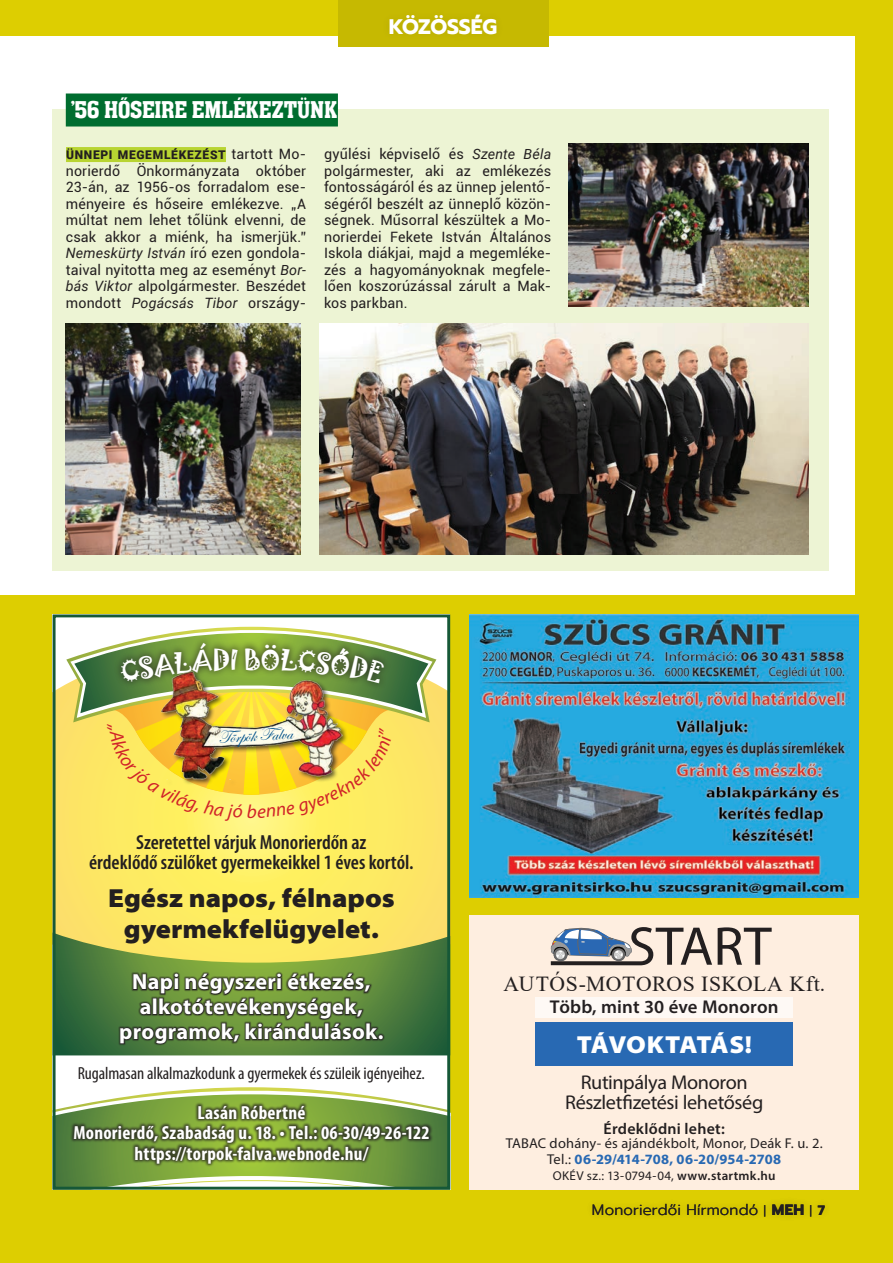
<style>
.page{position:relative;width:893px;height:1263px;background:#fff}
.page>*{position:absolute;margin:0;border:0;box-sizing:border-box;transform-origin:0 0}
.t1{font:900 semi-expanded 26.25px/30.6px "Myriad Pro";color:#231f20;text-align:center}
.t2{font:25.5px "Jokerman";color:#fff}
.t3{font:900 semi-expanded 24.75px "Myriad Pro";letter-spacing:-.035em;color:#fff}
.t4{font:24px "aka Chen";letter-spacing:-.01em;color:#fff;scale:.91 1}
.t5{font:700 21.9px/24.8px "Myriad Pro";letter-spacing:.01em;color:#fff;text-align:center}
.t6{font:21.45px "Times New Roman";letter-spacing:.03em;color:#231f20}
.t7{font:700 21px "Prompt";letter-spacing:-.015em;color:#fff}
.t8{font:600 condensed 20.4px/20.4px "Myriad Pro";color:#231f20;text-align:center}
.t9{font:19.95px/20px "Myriad Pro";letter-spacing:-.015em;color:#231f20;text-align:center}
.t10{font:700 condensed 18.9px/20.4px "Myriad Pro";letter-spacing:.015em;color:#fff;text-align:center}
.t11{font:italic 18.9px "Myriad Pro";color:#d1232a}
.t12{font:600 18.6px "Myriad Pro";letter-spacing:.01em;color:#231f20}
.t13{font:18.6px "Edwardian Script ITC";color:#005089}
.t14{font:condensed 17.55px "Myriad Pro";letter-spacing:-.005em;color:#231f20}
.t15{font:600 15.75px "Myriad Pro";letter-spacing:.015em;color:#231f20}
.t16{font:300 15px "Prompt";letter-spacing:.01em;color:#231f20}
.t17{font:14.25px/16.5px "Roboto";letter-spacing:.01em;color:#231f20;text-align:justify}
.t18{font:14.25px/15.8px "Myriad Pro";letter-spacing:.015em;color:#231f20;text-align:center}
.t19{font:12.9px "Myriad Pro";letter-spacing:.03em;color:#231f20}
.t20{font:900 12px "Roboto";letter-spacing:.06em;color:#231f20}
.s1{font-weight:400;font-size:14.25px}
.s2{font-style:italic}
.s3{font-weight:700;color:#2869b3}
.s4{font-weight:600}
.s5{font-size:12px}
.s6{font-weight:700}
.s7{font-weight:700;font-size:13.5px}
</style>
<div class="page">
<div style="left:0;top:595px;width:893px;height:668px;background:#ddce01"></div>
<div style="left:856px;top:0;width:37px;height:1263px;background:#ddce01"></div>
<div style="left:0;top:0;width:893px;height:35px;background:#ddce01"></div>
<div style="left:584px;top:1195px;width:249px;height:28px;background:#d9ca01"></div>
<div style="left:338px;top:0;width:211px;height:47px;background:#c6b901"></div>
<div style="left:381px;top:7px;width:124px;height:36px;background:#c2b501"></div>
<svg style="left:53px;top:614px;width:397px;height:575px;background:#c6d5c9"></svg>
<svg style="left:57px;top:659px;width:389px;height:273px;background:#fdea66"></svg>
<svg style="left:57px;top:932px;width:389px;height:123px;background:#859f49"></svg>
<svg style="left:57px;top:1087px;width:389px;height:98px;background:#abc385"></svg>
<div style="left:70px;top:1102px;width:363px;height:65px;background:#231f20;opacity:.75"></div>
<div style="left:118px;top:971px;width:267px;height:75px;background:#231f20;opacity:.51"></div>
<svg style="left:119px;top:972px;width:264px;height:84px;background:#506b34"></svg>
<img style="left:469px;top:614px;width:390px;height:284px">
<div style="left:469px;top:915px;width:390px;height:274px;background:#feeee0"></div>
<div style="left:535px;top:998px;width:258px;height:20px;background:#fef9f5"></div>
<svg style="left:550px;top:927px;width:162px;height:38px"></svg>
<svg style="left:718px;top:927px;width:54px;height:38px"></svg>
<div style="left:535px;top:1022px;width:258px;height:43px;background:#2869b3"></div>
<div style="left:52px;top:109px;width:776px;height:462px;background:#edf4d4"></div>
<div style="left:66px;top:147px;width:160px;height:15px;background:#b8d432"></div>
<div style="left:66px;top:93px;width:272px;height:33px;background:#006d2f"></div>
<img style="left:66px;top:323px;width:234px;height:231px">
<img style="left:568px;top:143px;width:241px;height:164px">
<img style="left:319px;top:323px;width:490px;height:231px">
<img style="left:66px;top:626px;width:370px;height:195px">
<h3 class="t4" style="left:71px;top:98px;width:295px">’56 HŐSEIRE EMLÉKEZTÜNK</h3>
<h3 class="t7" style="left:389px;top:11px;width:110px">KÖZÖSSÉG</h3>
<p class="t20" style="left:66px;top:146px;width:242px">ÜNNEPI MEGEMLÉKEZÉST <span class="s1">tartott Mo-</span></p>
<p class="t17" style="left:66px;top:162px;width:242px">norierdő Önkormányzata október 23-án, az 1956-os forradalom ese&shy;ményeire és hőseire emlékezve. „A múltat nem lehet tőlünk elvenni, de csak akkor a miénk, ha ismerjük.” <span class="s2">Nemeskürty István</span> író ezen gondola&shy;taival nyitotta meg az eseményt <span class="s2">Bor&shy;bás Viktor</span> alpolgármester. Beszédet mondott <span class="s2">Pogácsás Tibor</span> ország -</p>
<p class="t17" style="left:324px;top:145px;width:229px">gyűlési képviselő és <span class="s2">Szente Béla </span>polgármester, aki az emlékezés fontosságáról és az ünnep jelentő&shy;ségéről beszélt az ünneplő közön&shy;ségnek. Műsorral készültek a Mo&shy;norierdei Fekete István Általános Iskola diákjai, majd a megemléke&shy;zés a hagyományoknak megfele&shy;lően koszorúzással zárult a Mak&shy;kos parkban.</p>
<h2 class="t2" style="left:243px;top:641px;width:19px">b</h2>
<h3 class="t13" style="left:218px;top:727px;width:76px;rotate:-3deg">Törpök Falva</h3>
<h3 class="t11" style="left:247px;top:800px;width:12px">b</h3>
<h3 class="t8" style="left:89px;top:832px;width:326px">Szeretettel várjuk Monorierdőn az<br>érdeklődő szülőket gyermekeikkel 1 éves kortól.</h3>
<h1 class="t1" style="left:108px;top:883px;width:288px">Egész napos, félnapos gyermekfelügyelet.</h1>
<h3 class="t5" style="left:119px;top:969px;width:266px">Napi négyszeri étkezés, alkotótevékenységek, programok, kirándulások.</h3>
<p class="t14" style="left:78px;top:1062px;width:349px">Rugalmasan alkalmazkodunk a gyermekek és szüleik igényeihez.</p>
<h3 class="t10" style="left:73px;top:1102px;width:358px">Lasán Róbertné<br>Monorierdő, Szabadság u. 18. • Tel.: 06-30/49-26-122 https://torpok-falva.webnode.hu/</h3>
<h3 class="t6" style="left:504px;top:969px;width:323px">AUTÓS-MOTOROS ISKOLA KFT.</h3>
<h3 class="t12" style="left:550px;top:995px;width:230px">Több, mint 30 éve Monoron</h3>
<h3 class="t3" style="left:577px;top:1030px;width:177px">távoktatás!</h3>
<h3 class="t9" style="left:565px;top:1071px;width:200px">Rutinpálya Monoron<br>Részletfizetési lehetőség</h3>
<p class="t15" style="left:604px;top:1119px;width:123px">Érdeklődni lehet:</p>
<p class="t18" style="left:506px;top:1135px;width:319px">TABAC dohány- és ajándékbolt, Monor, Deák F. u. 2.<br>Tel.: <span class="s3">06-29/414-708, 06-20/954-2708</span></p>
<p class="t19" style="left:553px;top:1167px;width:224px">OKÉV sz.: 13-0794-04, <span class="s4">www.startmk.hu</span></p>
<p class="t16" style="left:592px;top:1199px;width:234px">Monorierdői Hírmondó <span class="s5">|</span> <span class="s6">MEH</span> <span class="s5">|</span> <span class="s7">7</span></p>
</div>
